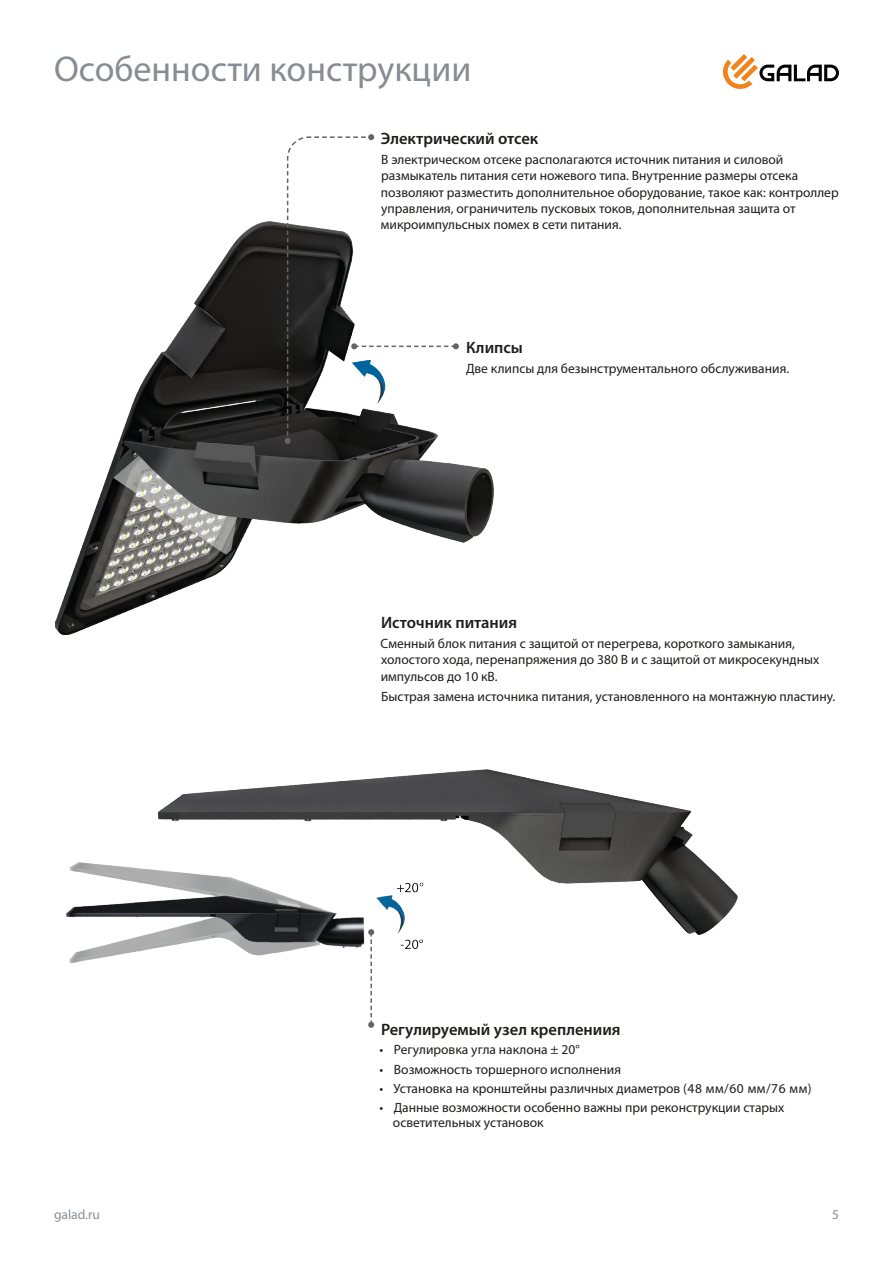
<style>
.page{position:relative;width:893px;height:1263px;background:#fff}
.page>*{position:absolute;margin:0;border:0;box-sizing:border-box;transform-origin:0 0}
.t1{font:36px "Myriad Pro";color:#878d92}
.t2{font:600 16.5px "Myriad Pro";color:#1d1d1b}
.t3{font:13.5px/16.2px "Myriad Pro";color:#1d1d1b}
.t4{font:13.5px "Myriad Pro";color:#878d92}
</style>
<div class="page">
<img style="left:159px;top:770px;width:579px;height:164px">
<svg style="left:723px;top:54px;width:116px;height:35px"></svg>
<img style="left:55px;top:221px;width:438px;height:414px">
<img style="left:66px;top:854px;width:368px;height:109px">
<svg style="left:368px;top:929px;width:6px;height:99px"></svg>
<svg style="left:285px;top:134px;width:174px;height:310px"></svg>
<img style="left:349px;top:356px;width:39px;height:52px">
<p class="t1" style="left:54px;top:47px;width:419px">Особенности конструкции</p>
<p class="t2" style="left:381px;top:128px;width:159px">Электрический отсек</p>
<p class="t3" style="left:381px;top:151px;width:459px">В электрическом отсеке располагаются источник питания и силовой размыкатель питания сети ножевого типа. Внутренние размеры отсека позволяют разместить дополнительное оборудование, такое как: контроллер управления, ограничитель пусковых токов, дополнительная защита от микроимпульсных помех в сети питания.</p>
<p class="t2" style="left:466px;top:337px;width:58px">Клипсы</p>
<p class="t3" style="left:466px;top:360px;width:325px">Две клипсы для безынструментального обслуживания.</p>
<p class="t2" style="left:381px;top:612px;width:138px">Источник питания</p>
<p class="t3" style="left:381px;top:635px;width:440px">Сменный блок питания с защитой от перегрева, короткого замыкания, холостого хода, перенапряжения до 380 В и с защитой от микросекундных импульсов до 10 кВ.</p>
<p class="t3" style="left:381px;top:688px;width:455px">Быстрая замена источника питания, установленного на монтажную пластину.</p>
<p class="t2" style="left:381px;top:1019px;width:241px">Регулируемый узел креплениия</p>
<p class="t3" style="left:379px;top:1041px;width:202px">• Регулировка угла наклона ± 20°</p>
<p class="t3" style="left:379px;top:1061px;width:243px">• Возможность торшерного исполнения</p>
<p class="t3" style="left:379px;top:1080px;width:434px">• Установка на кронштейны различных диаметров (48 мм/60 мм/76 мм)</p>
<p class="t3" style="left:393px;top:1100px;width:393px;line-height:15px;text-indent:-13px">• Данные возможности особенно важны при реконструкции старых осветительных установок</p>
<p class="t4" style="left:54px;top:1206px;width:47px">galad.ru</p>
<p class="t4" style="left:832px;top:1206px;width:8px">5</p>
</div>
